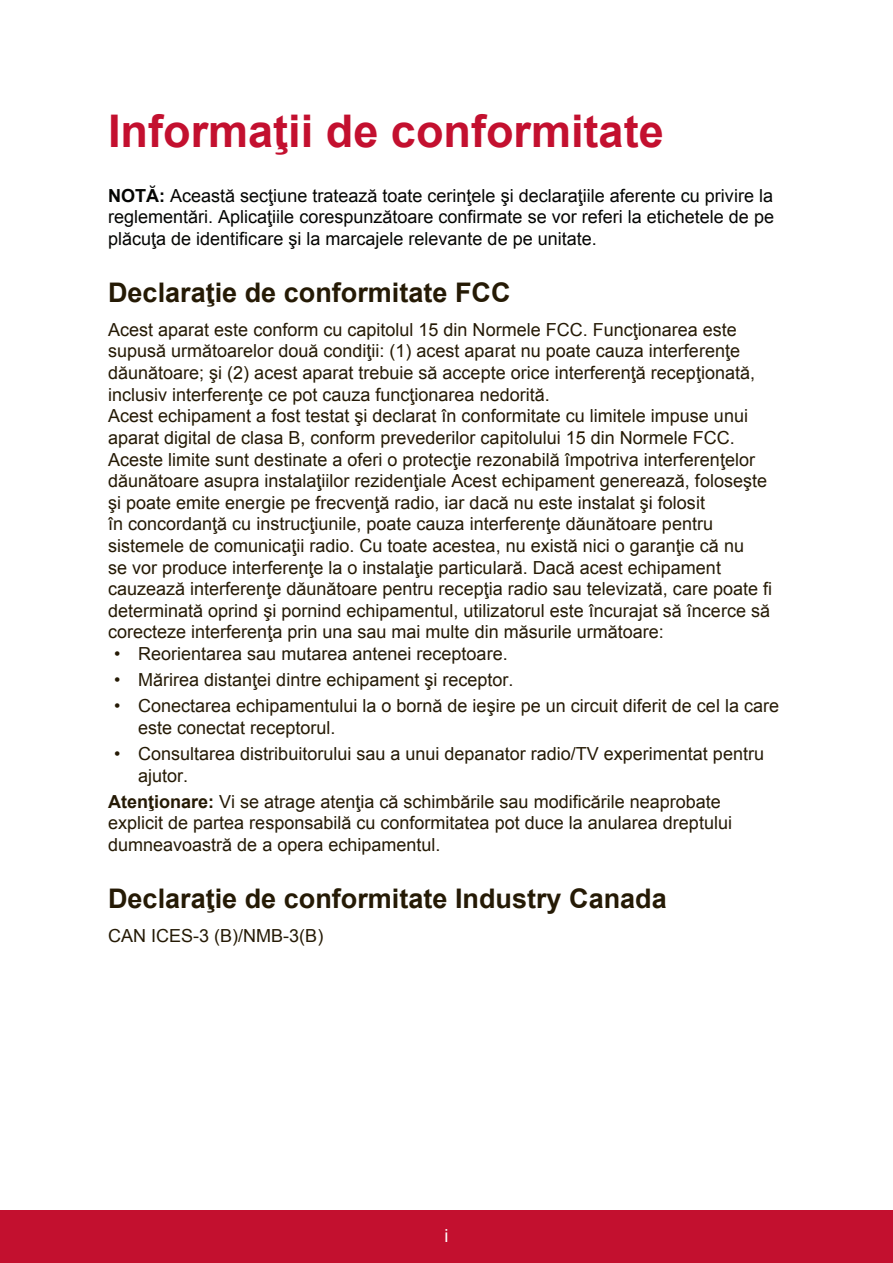
<style>
.page{position:relative;width:893px;height:1263px;background:#fff}
.page>*{position:absolute;margin:0;border:0;box-sizing:border-box;transform-origin:0 0}
.t1{font:700 45px "Arial";color:#c3102f}
.t2{font:700 27px "Arial";color:#251a05}
.t3{font:18px/21.6px "Arial";color:#251a05}
.t4{font:18px/21.6px "Arial";color:#040503;text-align:justify}
.t5{font:18px "Arial";color:#fff}
.s1{font-weight:700}
</style>
<div class="page">
<div style="left:0;top:1210px;width:892px;height:53px;background:#c3102f"></div>
<h1 class="t1" style="left:108px;top:101px;width:557px">Informaţii de conformitate</h1>
<p class="t4" style="left:108px;top:185px;width:667px"><span class="s1">NOTĂ:</span> Această secţiune tratează toate cerinţele şi declaraţiile aferente cu privire la reglementări. Aplicaţiile corespunzătoare confirmate se vor referi la etichetele de pe plăcuţa de identificare şi la marcajele relevante de pe unitate.</p>
<h2 class="t2" style="left:108px;top:275px;width:404px">Declaraţie de conformitate FCC</h2>
<p class="t3" style="left:108px;top:319px;width:665px">Acest aparat este conform cu capitolul 15 din Normele FCC. Funcţionarea este supusă următoarelor două condiţii: (1) acest aparat nu poate cauza interferenţe dăunătoare; şi (2) acest aparat trebuie să accepte orice interferenţă recepţionată, inclusiv interferenţe ce pot cauza funcţionarea nedorită.<br>Acest echipament a fost testat şi declarat în conformitate cu limitele impuse unui aparat digital de clasa B, conform prevederilor capitolului 15 din Normele FCC.<br>Aceste limite sunt destinate a oferi o protecţie rezonabilă împotriva interferenţelor dăunătoare asupra instalaţiilor rezidenţiale Acest echipament generează, foloseşte şi poate emite energie pe frecvenţă radio, iar dacă nu este instalat şi folosit<br>în concordanţă cu instrucţiunile, poate cauza interferenţe dăunătoare pentru sistemele de comunicaţii radio. Cu toate acestea, nu există nici o garanţie că nu<br>se vor produce interferenţe la o instalaţie particulară. Dacă acest echipament cauzează interferenţe dăunătoare pentru recepţia radio sau televizată, care poate fi determinată oprind şi pornind echipamentul, utilizatorul este încurajat să încerce să corecteze interferenţa prin una sau mai multe din măsurile următoare:</p>
<p class="t3" style="left:114px;top:643px;width:395px">• Reorientarea sau mutarea antenei receptoare.</p>
<p class="t3" style="left:114px;top:669px;width:401px">• Mărirea distanţei dintre echipament şi receptor.</p>
<p class="t3" style="left:138px;top:695px;width:642px;text-indent:-24px">• Conectarea echipamentului la o bornă de ieşire pe un circuit diferit de cel la care este conectat receptorul.</p>
<p class="t3" style="left:138px;top:743px;width:627px;text-indent:-24px">• Consultarea distribuitorului sau a unui depanator radio/TV experimentat pentru ajutor.</p>
<p class="t3" style="left:108px;top:790px;width:625px"><span class="s1">Atenţionare:</span> Vi se atrage atenţia că schimbările sau modificările neaprobate explicit de partea responsabilă cu conformitatea pot duce la anularea dreptului dumneavoastră de a opera echipamentul.</p>
<h2 class="t2" style="left:108px;top:881px;width:560px">Declaraţie de conformitate Industry Canada</h2>
<p class="t3" style="left:108px;top:925px;width:217px">CAN ICES-3 (B)/NMB-3(B)</p>
<p class="t5" style="left:444px;top:1223px;width:5px">i</p>
</div>
